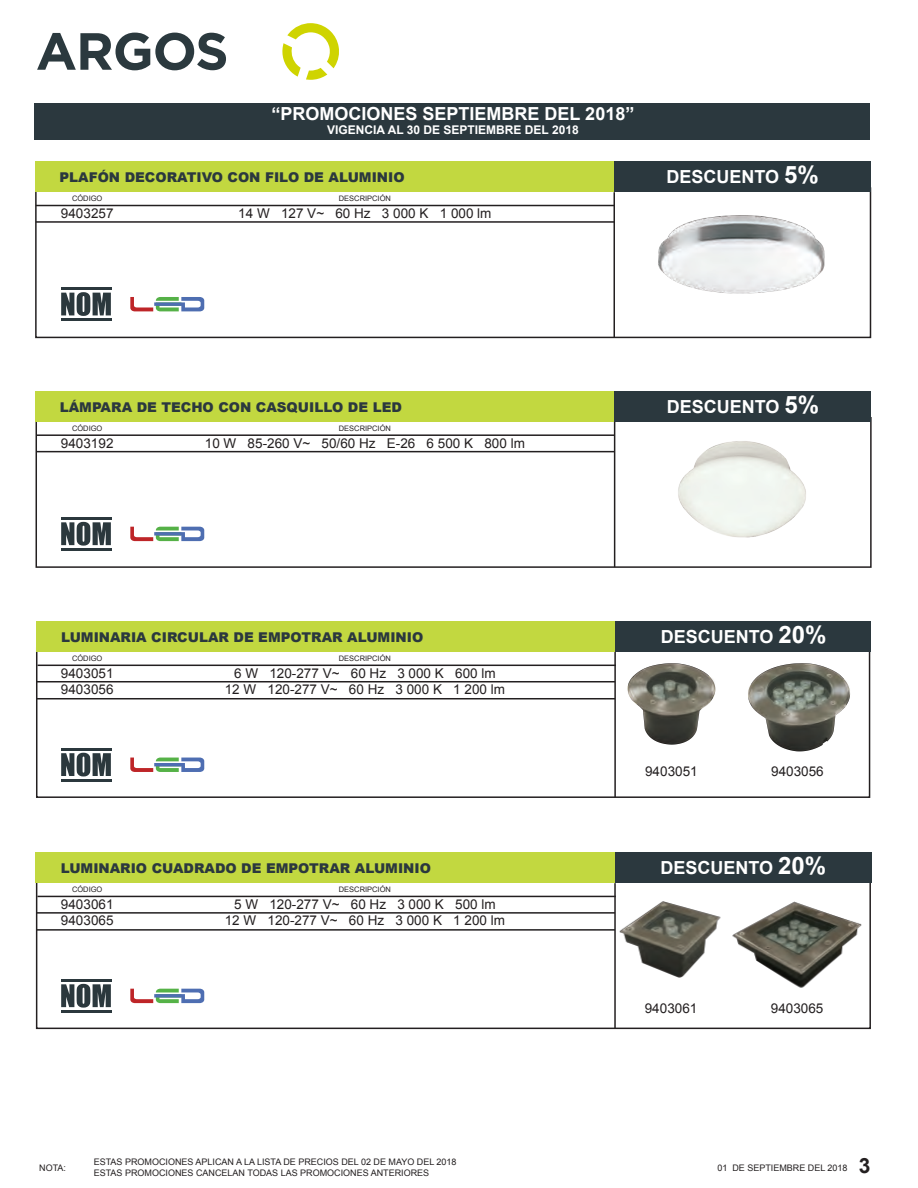
<style>
.page{position:relative;width:918px;height:1188px;background:#fff}
.page>*{position:absolute;margin:0;border:0;box-sizing:border-box;transform-origin:0 0}
.t1{font:700 21px "Arial";color:#231f20}
.t2{font:700 18px "Arial";color:#fff}
.t3{font:13.5px/16.2px "Arial";color:#231f20;text-align:center}
.t4{font:900 13.5px "Arial";color:#2b383e}
.t5{font:700 12px "Arial";color:#fff}
.t6{font:9px/10.8px "Arial";color:#231f20}
.t7{font:7.5px "Arial";color:#231f20}
.s1{font-size:24px}
</style>
<div class="page">
<div style="left:34px;top:103px;width:836px;height:37px;background:#2b383e"></div>
<svg style="left:282px;top:23px;width:57px;height:57px"></svg>
<svg style="left:37px;top:33px;width:189px;height:37px"></svg>
<div style="left:36px;top:647px;width:834px;height:151px;border:2px solid #231f20"></div>
<div style="left:36px;top:622px;width:579px;height:30px;background:#c2d840"></div>
<div style="left:615px;top:622px;width:256px;height:30px;background:#2b383e"></div>
<hr style="left:38px;top:665px;width:578px;height:1px;background:#231f20">
<hr style="left:37px;top:681px;width:578px;height:1px;background:#231f20">
<hr style="left:37px;top:698px;width:578px;height:1px;background:#231f20">
<hr style="left:614px;top:652px;width:2px;height:145px;background:#231f20">
<svg style="left:130px;top:758px;width:74px;height:14px"></svg>
<hr style="left:61px;top:748px;width:50px;height:3px;background:#2b383d">
<hr style="left:61px;top:779px;width:50px;height:3px;background:#2b383d">
<svg style="left:61px;top:753px;width:50px;height:23px"></svg>
<img style="left:619px;top:901px;width:102px;height:77px">
<img style="left:732px;top:901px;width:130px;height:87px">
<img style="left:627px;top:663px;width:89px;height:82px">
<img style="left:748px;top:663px;width:102px;height:89px">
<div style="left:36px;top:878px;width:835px;height:151px;border:2px solid #231f20"></div>
<div style="left:36px;top:853px;width:579px;height:30px;background:#c2d840"></div>
<div style="left:615px;top:853px;width:256px;height:30px;background:#2b383e"></div>
<hr style="left:37px;top:896px;width:579px;height:1px;background:#231f20">
<hr style="left:37px;top:912px;width:578px;height:2px;background:#231f20">
<hr style="left:37px;top:929px;width:578px;height:2px;background:#231f20">
<hr style="left:614px;top:883px;width:2px;height:145px;background:#231f20">
<svg style="left:130px;top:989px;width:74px;height:14px"></svg>
<hr style="left:61px;top:979px;width:50px;height:3px;background:#2b383d">
<hr style="left:61px;top:1010px;width:50px;height:3px;background:#2b383d">
<svg style="left:61px;top:984px;width:50px;height:24px"></svg>
<div style="left:35px;top:187px;width:836px;height:151px;border:2px solid #231f20"></div>
<div style="left:35px;top:162px;width:579px;height:30px;background:#c2d840"></div>
<div style="left:614px;top:162px;width:256px;height:30px;background:#2b383e"></div>
<hr style="left:36px;top:205px;width:578px;height:1px;background:#231f20">
<hr style="left:36px;top:221px;width:578px;height:2px;background:#231f20">
<hr style="left:614px;top:192px;width:1px;height:145px;background:#231f20">
<svg style="left:130px;top:297px;width:74px;height:14px"></svg>
<hr style="left:61px;top:287px;width:50px;height:3px;background:#2b383d">
<hr style="left:61px;top:318px;width:50px;height:3px;background:#2b383d">
<svg style="left:61px;top:292px;width:50px;height:24px"></svg>
<img style="left:658px;top:215px;width:167px;height:79px">
<div style="left:36px;top:417px;width:836px;height:151px;border:2px solid #231f20"></div>
<div style="left:35px;top:391px;width:580px;height:31px;background:#c2d840"></div>
<div style="left:615px;top:391px;width:256px;height:31px;background:#2b383e"></div>
<hr style="left:36px;top:434px;width:579px;height:2px;background:#231f20">
<hr style="left:36px;top:451px;width:579px;height:1px;background:#231f20">
<hr style="left:614px;top:422px;width:1px;height:145px;background:#231f20">
<svg style="left:130px;top:527px;width:74px;height:14px"></svg>
<hr style="left:61px;top:517px;width:50px;height:3px;background:#2b383d">
<hr style="left:61px;top:548px;width:50px;height:3px;background:#2b383d">
<svg style="left:61px;top:522px;width:50px;height:24px"></svg>
<img style="left:678px;top:441px;width:128px;height:97px">
<h2 class="t2" style="left:272px;top:102px;width:364px">“PROMOCIONES SEPTIEMBRE DEL 2018”</h2>
<p class="t5" style="left:327px;top:122px;width:253px">VIGENCIA AL 30 DE SEPTIEMBRE DEL 2018</p>
<p class="t4" style="left:59px;top:167px;width:347px">PLAFÓN DECORATIVO CON FILO DE ALUMINIO</p>
<h2 class="t2" style="left:666px;top:165px;width:154px">DESCUENTO <span class="s1">5%</span></h2>
<p class="t7" style="left:72px;top:193px;width:32px">CÓDIGO</p>
<p class="t7" style="left:339px;top:193px;width:54px">DESCRIPCIÓN</p>
<p class="t3" style="left:61px;top:205px;width:54px">9403257</p>
<p class="t3" style="left:238px;top:205px;width:255px">14 W 127 V~ 60 Hz 3 000 K 1 000 lm</p>
<p class="t4" style="left:60px;top:397px;width:344px">LÁMPARA DE TECHO CON CASQUILLO DE LED</p>
<h2 class="t2" style="left:667px;top:395px;width:154px">DESCUENTO <span class="s1">5%</span></h2>
<p class="t7" style="left:72px;top:423px;width:32px">CÓDIGO</p>
<p class="t7" style="left:339px;top:423px;width:54px">DESCRIPCIÓN</p>
<p class="t3" style="left:61px;top:435px;width:54px">9403192</p>
<p class="t3" style="left:205px;top:435px;width:322px">10 W 85-260 V~ 50/60 Hz E-26 6 500 K 800 lm</p>
<p class="t4" style="left:61px;top:627px;width:364px">LUMINARIA CIRCULAR DE EMPOTRAR ALUMINIO</p>
<h2 class="t2" style="left:661px;top:625px;width:167px">DESCUENTO <span class="s1">20%</span></h2>
<p class="t7" style="left:72px;top:653px;width:32px">CÓDIGO</p>
<p class="t7" style="left:339px;top:653px;width:54px">DESCRIPCIÓN</p>
<p class="t3" style="left:225px;top:665px;width:282px">6 W 120-277 V~ 60 Hz 3 000 K 600 lm<br>12 W 120-277 V~ 60 Hz 3 000 K 1 200 lm</p>
<p class="t3" style="left:61px;top:665px;width:54px;text-align:left">9403051<br>9403056</p>
<p class="t3" style="left:645px;top:763px;width:54px">9403051</p>
<p class="t3" style="left:771px;top:763px;width:54px">9403056</p>
<p class="t4" style="left:61px;top:858px;width:372px">LUMINARIO CUADRADO DE EMPOTRAR ALUMINIO</p>
<h2 class="t2" style="left:661px;top:856px;width:167px">DESCUENTO <span class="s1">20%</span></h2>
<p class="t7" style="left:72px;top:884px;width:32px">CÓDIGO</p>
<p class="t7" style="left:339px;top:884px;width:54px">DESCRIPCIÓN</p>
<p class="t3" style="left:225px;top:896px;width:282px">5 W 120-277 V~ 60 Hz 3 000 K 500 lm<br>12 W 120-277 V~ 60 Hz 3 000 K 1 200 lm</p>
<p class="t3" style="left:61px;top:896px;width:54px;text-align:left">9403061<br>9403065</p>
<p class="t3" style="left:645px;top:1000px;width:54px">9403061</p>
<p class="t3" style="left:771px;top:1000px;width:54px">9403065</p>
<p class="t6" style="left:39px;top:1162px;width:28px">NOTA:</p>
<p class="t6" style="left:94px;top:1157px;width:364px">ESTAS PROMOCIONES APLICAN A LA LISTA DE PRECIOS DEL 02 DE MAYO DEL 2018<br>ESTAS PROMOCIONES CANCELAN TODAS LAS PROMOCIONES ANTERIORES</p>
<p class="t6" style="left:717px;top:1162px;width:132px">01 DE SEPTIEMBRE DEL 2018</p>
<h1 class="t1" style="left:859px;top:1152px;width:13px">3</h1>
</div>
